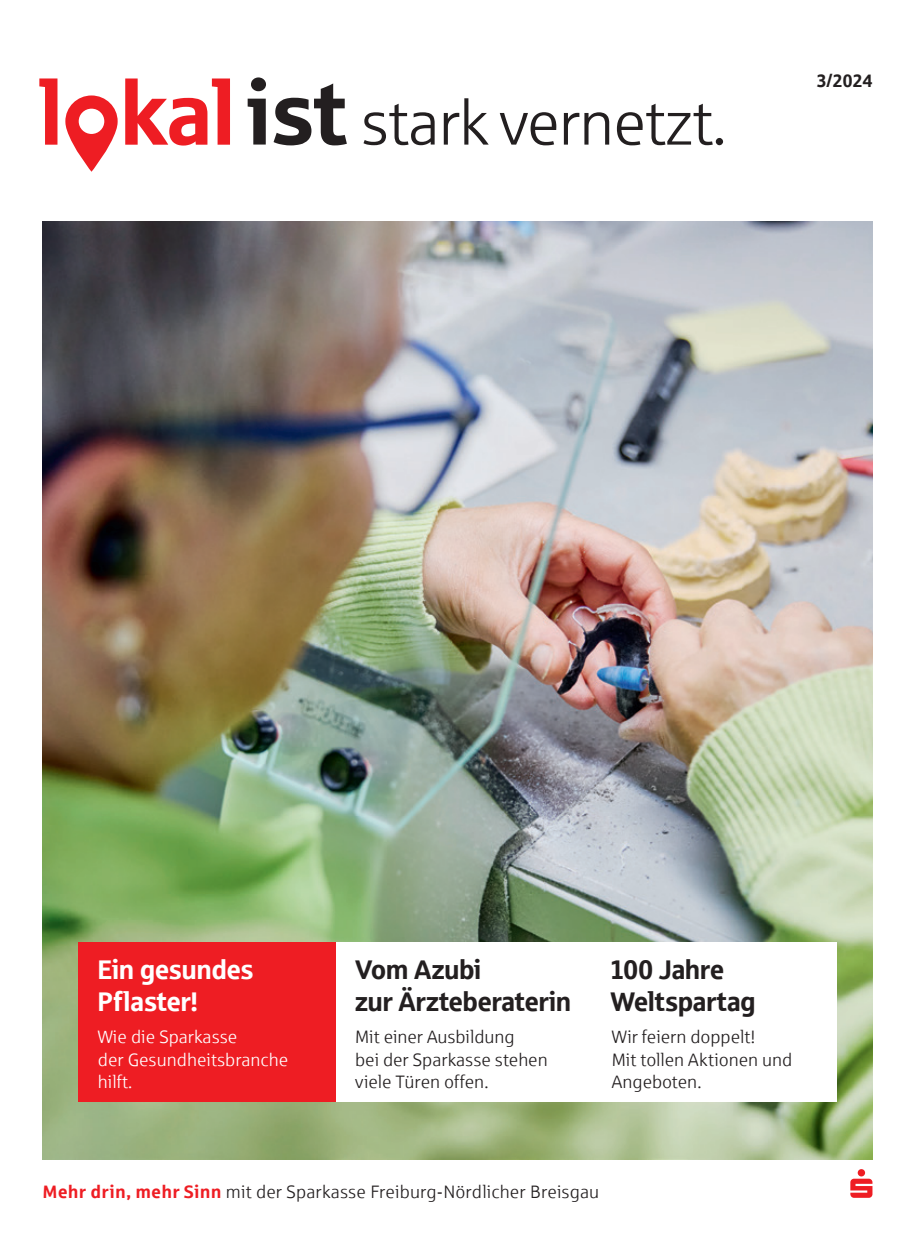
<style>
.page{position:relative;width:915px;height:1234px;background:#fff}
.page>*{position:absolute;margin:0;border:0;box-sizing:border-box;transform-origin:0 0}
.t1{font:63px "Sparkasse Lt";letter-spacing:-.02em;color:#231f20}
.t2{font:27px/31.5px "Sparkasse Head";color:#231f20}
.t3{font:27px/31.5px "Sparkasse Head";letter-spacing:.005em;color:#fff}
._01_Headline{font:18px/22.5px "Sparkasse Lt";letter-spacing:-.005em;color:#231f20}
.t4{font:18px/22.5px "Sparkasse Lt";color:#fff}
._01_Headline-2{font:18px "Sparkasse Head";color:#231f20}
.s1{font-family:"Sparkasse Rg";font-weight:700;color:#ee1d23}
</style>
<div class="page">
<img style="left:43px;top:221px;width:829px;height:938px">
<svg style="left:65px;top:95px;width:53px;height:77px"></svg>
<svg style="left:247px;top:77px;width:100px;height:68px"></svg>
<svg style="left:125px;top:78px;width:105px;height:67px"></svg>
<svg style="left:39px;top:78px;width:18px;height:67px"></svg>
<svg style="left:850px;top:1169px;width:22px;height:28px"></svg>
<div style="left:79px;top:942px;width:299px;height:159px;background:#ee1d23"></div>
<div style="left:336px;top:942px;width:265px;height:159px;background:#fff"></div>
<div style="left:592px;top:942px;width:244px;height:159px;background:#fff"></div>
<p class="t1" style="left:360px;top:85px;width:367px">stark vernetzt.</p>
<p class="_01_Headline-2" style="left:816px;top:69px;width:57px">3/2024</p>
<p class="t3" style="left:98px;top:953px;width:157px">Ein gesundes<br>Pflaster!</p>
<p class="t2" style="left:355px;top:953px;width:217px">Vom Azubi<br>zur Ärzteberaterin</p>
<p class="t4" style="left:98px;top:1025px;width:192px">Wie die Sparkasse<br>der Gesundheitsbranche hilft.</p>
<p class="_01_Headline" style="left:355px;top:1025px;width:194px">Mit einer Ausbildung<br>bei der Sparkasse stehen viele Türen offen.</p>
<p class="t2" style="left:610px;top:953px;width:146px">100 Jahre<br>Weltspartag</p>
<p class="_01_Headline" style="left:611px;top:1025px;width:182px">Wir feiern doppelt!<br>Mit tollen Aktionen und<br>Angeboten.</p>
<p class="_01_Headline" style="left:43px;top:1179px;width:558px"><span class="s1">Mehr drin, mehr Sinn</span> mit der Sparkasse Freiburg-Nördlicher Breisgau</p>
</div>
